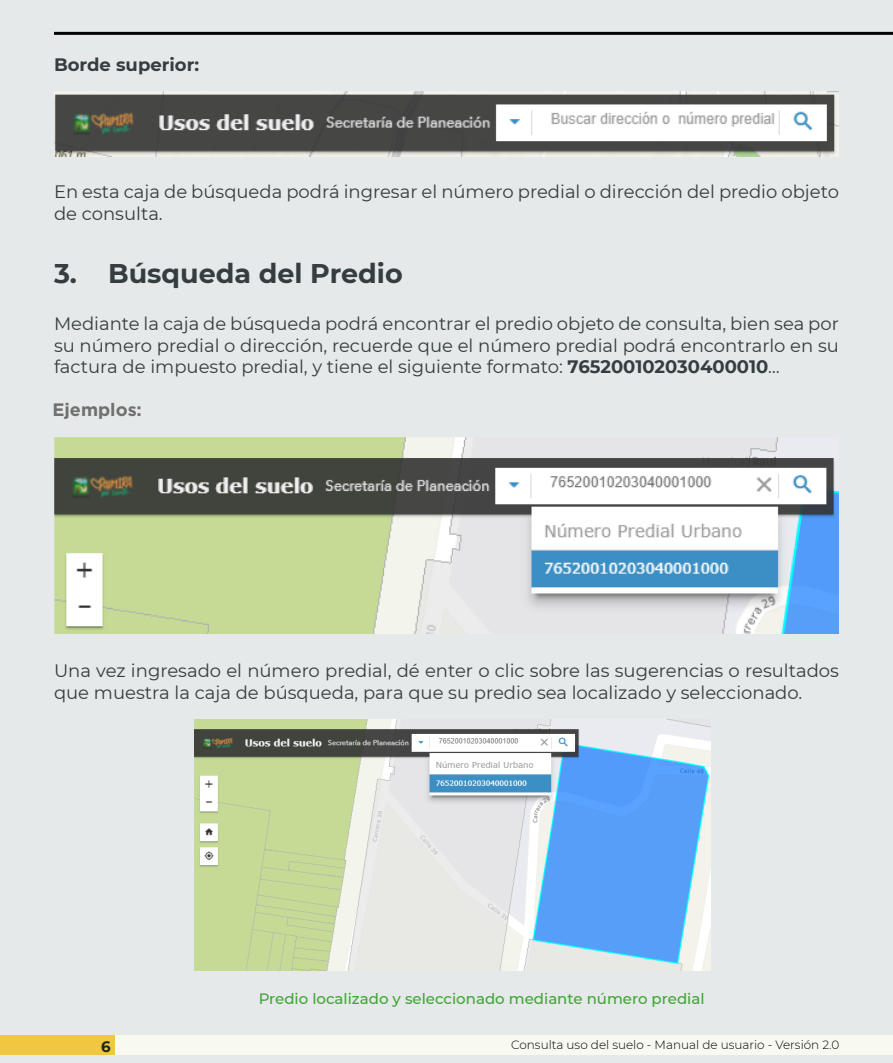
<style>
.page{position:relative;width:893px;height:1063px;background:#e5e9e9}
.page>*{position:absolute;margin:0;border:0;box-sizing:border-box;transform-origin:0 0}
.t1{font:700 27px "Montserrat";color:#353d40}
.t2{font:18px/21.6px "Montserrat";color:#353d40}
.t3{font:700 18px "Montserrat";color:#353d40}
.t4{font:700 18px "Gotham";color:#70706e}
.t5{font:500 15px "Montserrat";color:#3fa535}
.t6{font:700 15px "Montserrat";color:#1e2521}
.t7{font:300 12px "Montserrat";color:#000}
.s1{font-weight:700}
</style>
<div class="page">
<div style="left:0;top:1035px;width:893px;height:20px;background:#f8faf2"></div>
<hr style="left:54px;top:32px;width:839px;height:3px;background:#010202">
<div style="left:0;top:1035px;width:115px;height:20px;background:#efc741"></div>
<img style="left:54px;top:91px;width:785px;height:65px">
<img style="left:195px;top:719px;width:516px;height:252px">
<img style="left:54px;top:438px;width:785px;height:195px">
<p class="t3" style="left:54px;top:52px;width:147px">Borde superior:</p>
<p class="t2" style="left:54px;top:180px;width:786px">En esta caja de búsqueda podrá ingresar el número predial o dirección del predio objeto de consulta.</p>
<h1 class="t1" style="left:54px;top:254px;width:350px">3. Búsqueda del Predio</h1>
<p class="t2" style="left:54px;top:312px;width:786px;text-align:justify">Mediante la caja de búsqueda podrá encontrar el predio objeto de consulta, bien sea por su número predial o dirección, recuerde que el número predial podrá encontrarlo en su factura de impuesto predial, y tiene el siguiente formato: <span class="s1">765200102030400010</span>…</p>
<p class="t4" style="left:52px;top:398px;width:91px">Ejemplos:</p>
<p class="t2" style="left:54px;top:659px;width:786px">Una vez ingresado el número predial, dé enter o clic sobre las sugerencias o resultados que muestra la caja de búsqueda, para que su predio sea localizado y seleccionado.</p>
<p class="t5" style="left:259px;top:988px;width:447px">Predio localizado y seleccionado mediante número predial</p>
<p class="t6" style="left:101px;top:1036px;width:11px">6</p>
<p class="t7" style="left:511px;top:1036px;width:330px">Consulta uso del suelo - Manual de usuario - Versión 2.0</p>
</div>
